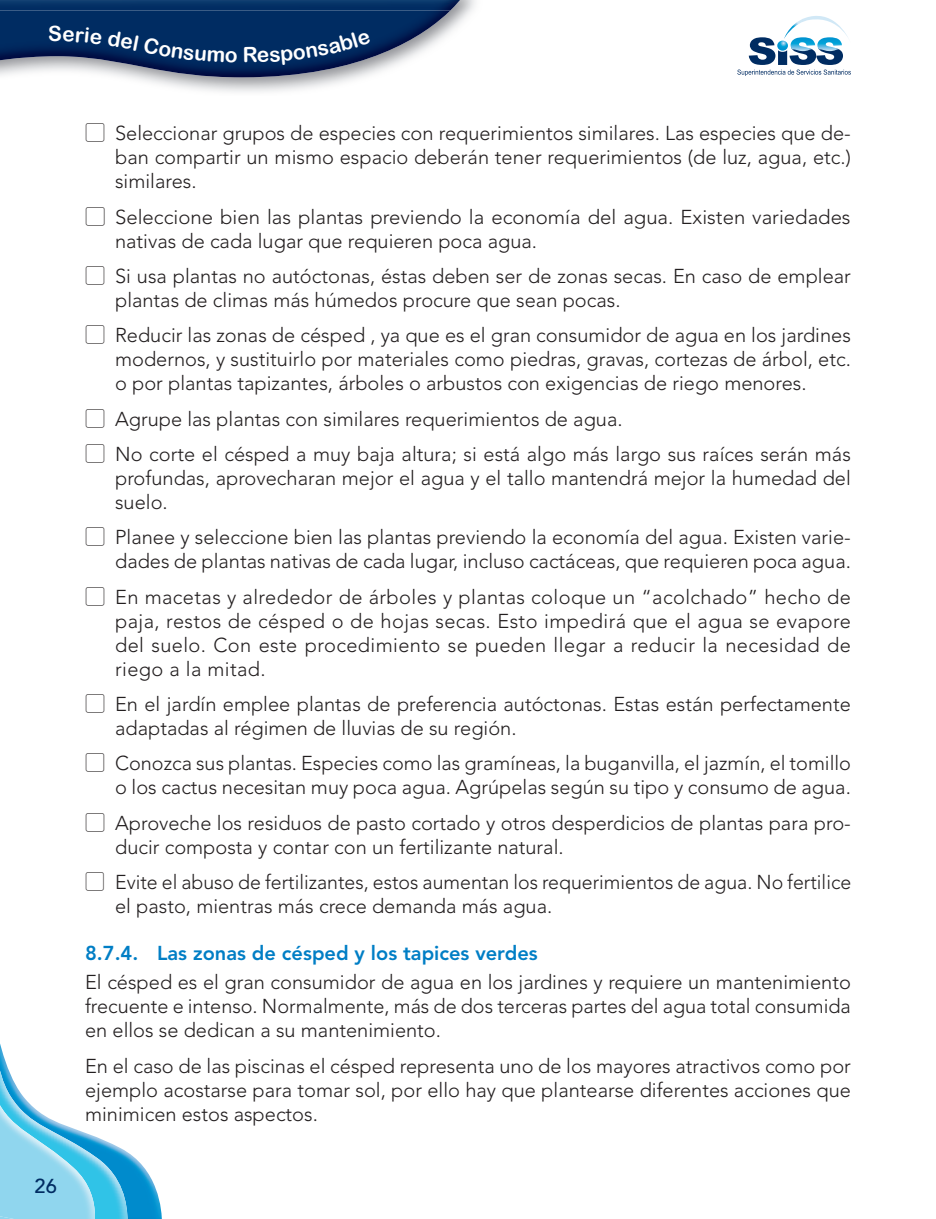
<style>
.page{position:relative;width:936px;height:1219px;background:#fff}
.page>*{position:absolute;margin:0;border:0;box-sizing:border-box;transform-origin:0 0}
.t1{font:20.8px "Arial Rounded MT Bold";color:#fff}
.t2{font:300 20px/24px "Avenir LT Std";color:#231f20}
.t3{font:800 20px "Avenir LT Std";color:#007ec5}
.t4{font:500 20px "Avenir LT Std";color:#002c62}
.s1{font-family:"Koz Min Pro Regular 90 pv RKSJ H";font-weight:400}
</style>
<div class="page">
<img style="left:0;top:10px;width:450px;height:67px">
<img style="left:0;top:0;width:460px;height:10px">
<img style="left:0;top:1044px;width:162px;height:175px">
<img style="left:0;top:1070px;width:127px;height:149px">
<img style="left:0;top:1104px;width:95px;height:115px">
<svg style="left:737px;top:16px;width:113px;height:60px"></svg>
<svg style="left:63px;top:28px;width:174px;height:35px;background:#072e62"></svg>
<svg style="left:244px;top:32px;width:127px;height:33px;background:#032c60"></svg>
<p class="t1" style="left:48px;top:22px;width:16px">S</p>
<p class="t4" style="left:35px;top:1177px;width:24px">26</p>
<p class="t2" style="left:115px;top:123px;width:737px;text-align:justify;text-indent:-30px"><span class="s1">▢</span> Seleccionar grupos de especies con requerimientos similares. Las especies que de&shy;ban compartir un mismo espacio deberán tener requerimientos (de luz, agua, etc.) similares.</p>
<p class="t2" style="left:115px;top:206px;width:737px;text-indent:-30px"><span class="s1">▢</span> Seleccione bien las plantas previendo la economía del agua. Existen variedades nativas de cada lugar que requieren poca agua.</p>
<p class="t2" style="left:115px;top:265px;width:737px;text-indent:-30px"><span class="s1">▢</span> Si usa plantas no autóctonas, éstas deben ser de zonas secas. En caso de emplear plantas de climas más húmedos procure que sean pocas.</p>
<p class="t2" style="left:115px;top:325px;width:737px;text-align:justify;text-indent:-30px"><span class="s1">▢</span> Reducir las zonas de césped , ya que es el gran consumidor de agua en los jardines modernos, y sustituirlo por materiales como piedras, gravas, cortezas de árbol, etc. o por plantas tapizantes, árboles o arbustos con exigencias de riego menores.</p>
<p class="t2" style="left:85px;top:402px;width:767px;line-height:35.4px"><span class="s1">▢</span> Agrupe las plantas con similares requerimientos de agua.<br><span class="s1">▢</span> No corte el césped a muy baja altura; si está algo más largo sus raíces serán más</p>
<p class="t2" style="left:115px;top:467px;width:737px">profundas, aprovecharan mejor el agua y el tallo mantendrá mejor la humedad del suelo.</p>
<p class="t2" style="left:85px;top:527px;width:767px;text-align:right"><span class="s1">▢</span> Planee y seleccione bien las plantas previendo la economía del agua. Existen varie&shy;dades de plantas nativas de cada lugar, incluso cactáceas, que requieren poca agua.</p>
<p class="t2" style="left:115px;top:586px;width:737px;text-align:justify;text-indent:-30px"><span class="s1">▢</span> En macetas y alrededor de árboles y plantas coloque un “acolchado” hecho de paja, restos de césped o de hojas secas. Esto impedirá que el agua se evapore del suelo. Con este procedimiento se pueden llegar a reducir la necesidad de riego a la mitad.</p>
<p class="t2" style="left:115px;top:693px;width:737px;text-indent:-30px"><span class="s1">▢</span> En el jardín emplee plantas de preferencia autóctonas. Estas están perfectamente adaptadas al régimen de lluvias de su región.</p>
<p class="t2" style="left:85px;top:753px;width:767px;text-align:right"><span class="s1">▢</span> Conozca sus plantas. Especies como las gramíneas, la buganvilla, el jazmín, el tomillo o los cactus necesitan muy poca agua. Agrúpelas según su tipo y consumo de agua.</p>
<p class="t2" style="left:115px;top:812px;width:737px;text-indent:-30px"><span class="s1">▢</span> Aproveche los residuos de pasto cortado y otros desperdicios de plantas para pro&shy;ducir composta y contar con un fertilizante natural.</p>
<p class="t2" style="left:115px;top:872px;width:737px;text-indent:-30px"><span class="s1">▢</span> Evite el abuso de fertilizantes, estos aumentan los requerimientos de agua. No fertilice el pasto, mientras más crece demanda más agua.</p>
<p class="t3" style="left:85px;top:944px;width:454px">8.7.4. Las zonas de césped y los tapices verdes</p>
<p class="t2" style="left:85px;top:972px;width:767px;text-align:justify">El césped es el gran consumidor de agua en los jardines y requiere un mantenimiento frecuente e intenso. Normalmente, más de dos terceras partes del agua total consumida en ellos se dedican a su mantenimiento.</p>
<p class="t2" style="left:85px;top:1055px;width:767px;text-align:justify">En el caso de las piscinas el césped representa uno de los mayores atractivos como por ejemplo acostarse para tomar sol, por ello hay que plantearse diferentes acciones que minimicen estos aspectos.</p>
</div>
